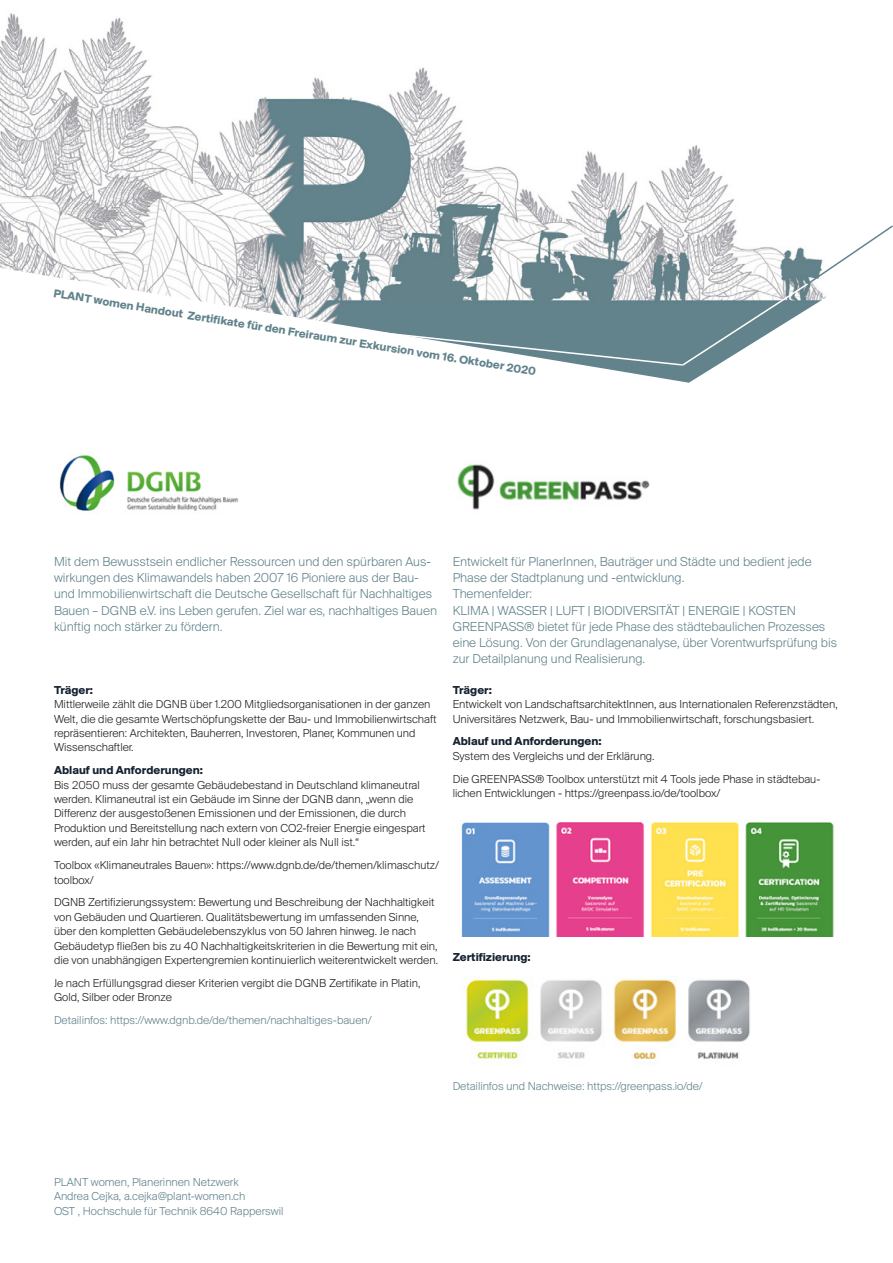
<style>
.page{position:relative;width:893px;height:1263px;background:#fff}
.page>*{position:absolute;margin:0;border:0;box-sizing:border-box;transform-origin:0 0}
.Absatzformat_4{font:300 13.5px/16.2px "Suisse BP Intl";color:#62838c}
.Text{font:300 12px/14.4px "Suisse BP Intl";color:#231f20}
.Absatzformat_2{font:300 12px "Suisse BP Intl";color:#62838c}
.Absatzformat_3{font:300 12px "Suisse BP Intl";color:#62838c}
.Absatzformat_1{font:700 12px "Suisse BP Intl";color:#162231}
.Absatzformat_1-2{font:700 12px "Suisse BP Intl";color:#62838c}
</style>
<div class="page">
<img style="left:0;top:13px;width:736px;height:370px">
<svg style="left:0;top:290px;width:681px;height:77px"></svg>
<svg style="left:681px;top:224px;width:212px;height:143px"></svg>
<img style="left:59px;top:454px;width:179px;height:57px">
<img style="left:457px;top:464px;width:193px;height:46px">
<img style="left:461px;top:820px;width:373px;height:116px">
<img style="left:463px;top:976px;width:287px;height:85px">
<p class="Absatzformat_1-2" style="left:55px;top:287px;width:490px;rotate:9deg">PLANT women Handout Zertifi kate für den Freiraum zur Exkursion vom 16. Oktober 2020</p>
<p class="Absatzformat_4" style="left:54px;top:553px;width:384px">Mit dem Bewusstsein endlicher Ressourcen und den spürbaren Aus&shy;wirkungen des Klimawandels haben 2007 16 Pioniere aus der Bau&shy;und Immobilienwirtschaft die Deutsche Gesellschaft für Nachhaltiges Bauen – DGNB e.V. ins Leben gerufen. Ziel war es, nachhaltiges Bauen künftig noch stärker zu fördern.</p>
<p class="Absatzformat_1" style="left:54px;top:683px;width:41px">Träger:</p>
<p class="Text" style="left:54px;top:697px;width:384px">Mittlerweile zählt die DGNB über 1.200 Mitgliedsorganisationen in der ganzen Welt, die die gesamte Wertschöpfungskette der Bau- und Immobilienwirtschaft repräsentieren: Architekten, Bauherren, Investoren, Planer, Kommunen und Wissenschaftler.</p>
<p class="Absatzformat_1" style="left:54px;top:763px;width:150px">Ablauf und Anforderungen:</p>
<p class="Text" style="left:54px;top:777px;width:373px">Bis 2050 muss der gesamte Gebäudebestand in Deutschland klimaneutral werden. Klimaneutral ist ein Gebäude im Sinne der DGNB dann, „wenn die Differenz der ausgestoßenen Emissionen und der Emissionen, die durch Produktion und Bereitstellung nach extern von CO2-freier Energie eingespart werden, auf ein Jahr hin betrachtet Null oder kleiner als Null ist.“</p>
<p class="Text" style="left:54px;top:858px;width:387px">Toolbox «Klimaneutrales Bauen»: https://www.dgnb.de/de/themen/klimaschutz/ toolbox/</p>
<p class="Text" style="left:54px;top:895px;width:386px">DGNB Zertifizierungssystem: Bewertung und Beschreibung der Nachhaltigkeit von Gebäuden und Quartieren. Qualitätsbewertung im umfassenden Sinne, über den kompletten Gebäudelebenszyklus von 50 Jahren hinweg. Je nach Gebäudetyp fließen bis zu 40 Nachhaltigkeitskriterien in die Bewertung mit ein, die von unabhängigen Expertengremien kontinuierlich weiterentwickelt werden.</p>
<p class="Text" style="left:54px;top:975px;width:368px">Je nach Erfüllungsgrad dieser Kriterien vergibt die DGNB Zertifikate in Platin,<br>Gold, Silber oder Bronze</p>
<p class="Absatzformat_2" style="left:54px;top:1013px;width:319px">Detailinfos: https://www.dgnb.de/de/themen/nachhaltiges-bauen/</p>
<p class="Absatzformat_4" style="left:453px;top:553px;width:360px">Entwickelt für PlanerInnen, Bauträger und Städte und bedient jede<br>Phase der Stadtplanung und -entwicklung.</p>
<p class="Absatzformat_4" style="left:453px;top:585px;width:81px">Themenfelder:</p>
<p class="Absatzformat_4" style="left:453px;top:602px;width:345px">KLIMA | WASSER | LUFT | BIODIVERSITÄT | ENERGIE | KOSTEN</p>
<p class="Absatzformat_4" style="left:453px;top:618px;width:386px">GREENPASS® bietet für jede Phase des städtebaulichen Prozesses eine Lösung. Von der Grundlagenanalyse, über Vorentwurfsprüfung bis zur Detailplanung und Realisierung.</p>
<p class="Absatzformat_1" style="left:453px;top:683px;width:41px">Träger:</p>
<p class="Text" style="left:453px;top:697px;width:387px">Entwickelt von LandschaftsarchitektInnen, aus Internationalen Referenzstädten,<br>Universitäres Netzwerk, Bau- und Immobilienwirtschaft, forschungsbasiert.</p>
<p class="Absatzformat_1" style="left:453px;top:734px;width:150px">Ablauf und Anforderungen:</p>
<p class="Text" style="left:453px;top:748px;width:203px">System des Vergleichs und der Erklärung.</p>
<p class="Text" style="left:453px;top:771px;width:369px">Die GREENPASS® Toolbox unterstützt mit 4 Tools jede Phase in städtebau&shy;lichen Entwicklungen - https://greenpass.io/de/toolbox/</p>
<p class="Absatzformat_1" style="left:453px;top:950px;width:80px">Zertifizierung:</p>
<p class="Absatzformat_2" style="left:453px;top:1079px;width:252px">Detailinfos und Nachweise: https://greenpass.io/de/</p>
<p class="Absatzformat_3" style="left:54px;top:1175px;width:186px">PLANT women, Planerinnen Netzwerk</p>
<p class="Absatzformat_3" style="left:54px;top:1189px;width:193px">Andrea Cejka, a.cejka@plant-women.ch</p>
<p class="Absatzformat_3" style="left:54px;top:1204px;width:231px">OST , Hochschule für Technik 8640 Rapperswil</p>
</div>
